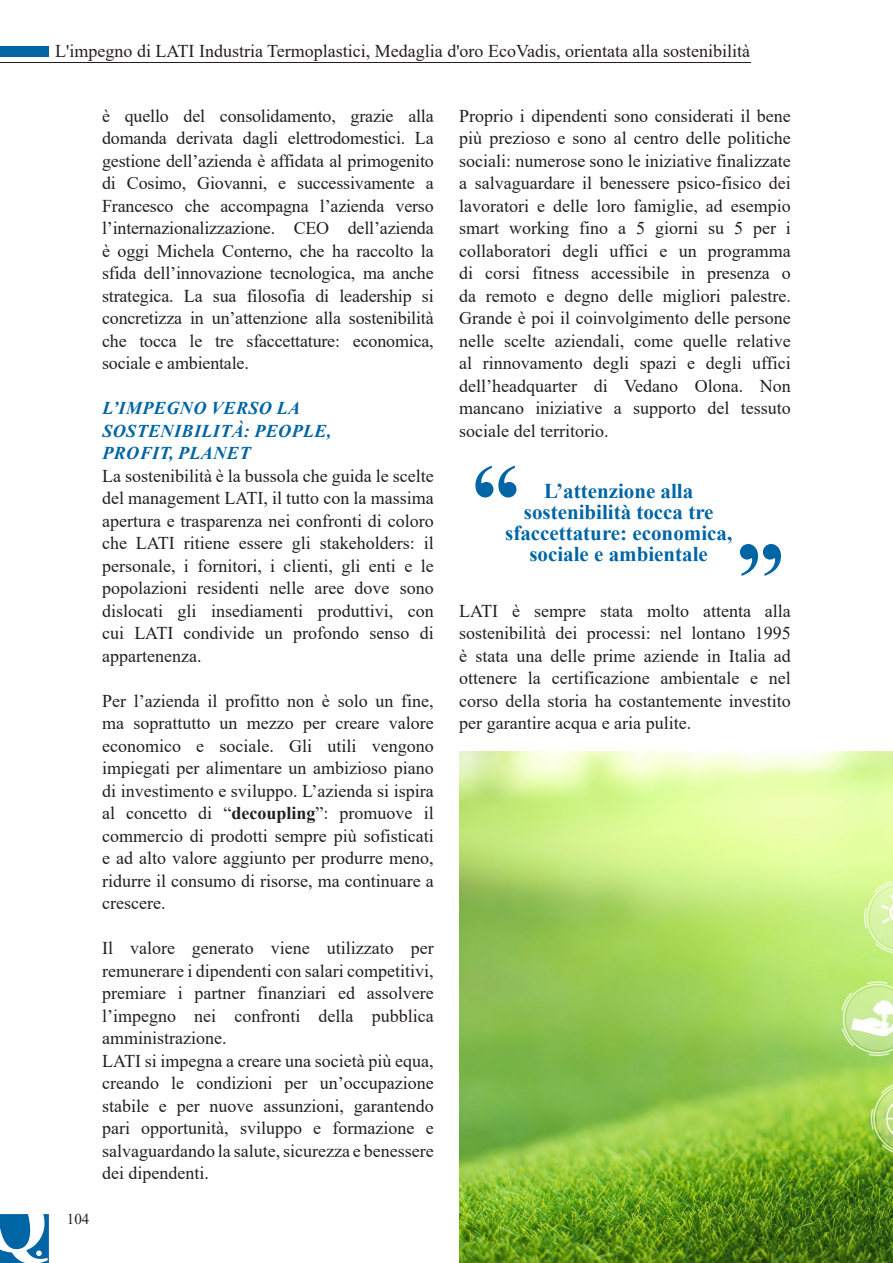
<style>
.page{position:relative;width:893px;height:1263px;background:#fff}
.page>*{position:absolute;margin:0;border:0;box-sizing:border-box;transform-origin:0 0}
.t1{font:700 21px/21px "Times New Roman";color:#0065a4;text-align:center}
.t2{font:18px/22.5px "Times New Roman";color:#231f20;text-align:justify}
.t3{font:italic 700 18px/22.5px "Times New Roman";letter-spacing:.025em;color:#0065a4}
.t4{font:15px "Times New Roman";color:#231f20}
.s1{font-weight:700}
</style>
<div class="page">
<div style="left:0;top:46px;width:49px;height:11px;background:#0065a4"></div>
<hr style="left:0;top:62px;width:751px;height:1px;background:#231f20">
<svg style="left:0;top:1214px;width:49px;height:49px"></svg>
<img style="left:459px;top:751px;width:434px;height:512px">
<svg style="left:740px;top:544px;width:41px;height:32px"></svg>
<svg style="left:475px;top:466px;width:41px;height:31px"></svg>
<p class="t2" style="left:55px;top:39px;width:696px">L'impegno di LATI Industria Termoplastici, Medaglia d'oro EcoVadis, orientata alla sostenibilità</p>
<p class="t4" style="left:67px;top:1209px;width:24px">104</p>
<p class="t2" style="left:102px;top:104px;width:333px">è quello del consolidamento, grazie alla domanda derivata dagli elettrodomestici. La gestione dell’azienda è affidata al primogenito di Cosimo, Giovanni, e successivamente a Francesco che accompagna l’azienda verso l’internazionalizzazione. CEO dell’azienda è oggi Michela Conterno, che ha raccolto la sfida dell’innovazione tecnologica, ma anche strategica. La sua filosofia di leadership si concretizza in un’attenzione alla sostenibilità che tocca le tre sfaccettature: economica, sociale e ambientale.</p>
<p class="t3" style="left:102px;top:396px;width:230px">L’IMPEGNO VERSO LA<br>SOSTENIBILITÀ: PEOPLE,</p>
<p class="t3" style="left:102px;top:441px;width:149px">PROFIT, PLANET</p>
<p class="t2" style="left:102px;top:464px;width:333px">La sostenibilità è la bussola che guida le scelte del management LATI, il tutto con la massima apertura e trasparenza nei confronti di coloro che LATI ritiene essere gli stakeholders: il personale, i fornitori, i clienti, gli enti e le popolazioni residenti nelle aree dove sono dislocati gli insediamenti produttivi, con cui LATI condivide un profondo senso di appartenenza.</p>
<p class="t2" style="left:102px;top:689px;width:333px">Per l’azienda il profitto non è solo un fine, ma soprattutto un mezzo per creare valore economico e sociale. Gli utili vengono impiegati per alimentare un ambizioso piano di investimento e sviluppo. L’azienda si ispira al concetto di “<span class="s1">decoupling</span>”: promuove il commercio di prodotti sempre più sofisticati e ad alto valore aggiunto per produrre meno, ridurre il consumo di risorse, ma continuare a crescere.</p>
<p class="t2" style="left:102px;top:936px;width:333px">Il valore generato viene utilizzato per remunerare i dipendenti con salari competitivi, premiare i partner finanziari ed assolvere l’impegno nei confronti della pubblica amministrazione.</p>
<p class="t2" style="left:102px;top:1049px;width:333px">LATI si impegna a creare una società più equa, creando le condizioni per un’occupazione stabile e per nuove assunzioni, garantendo pari opportunità, sviluppo e formazione e salvaguardando la salute, sicurezza e benessere dei dipendenti.</p>
<p class="t2" style="left:459px;top:104px;width:333px">Proprio i dipendenti sono considerati il bene più prezioso e sono al centro delle politiche sociali: numerose sono le iniziative finalizzate a salvaguardare il benessere psico-fisico dei lavoratori e delle loro famiglie, ad esempio smart working fino a 5 giorni su 5 per i collaboratori degli uffici e un programma di corsi fitness accessibile in presenza o da remoto e degno delle migliori palestre.<br>Grande è poi il coinvolgimento delle persone nelle scelte aziendali, come quelle relative al rinnovamento degli spazi e degli uffici dell’headquarter di Vedano Olona. Non mancano iniziative a supporto del tessuto sociale del territorio.</p>
<p class="t1" style="left:505px;top:479px;width:229px">L’attenzione alla sostenibilità tocca tre sfaccettature: economica, sociale e ambientale</p>
<p class="t2" style="left:459px;top:599px;width:333px">LATI è sempre stata molto attenta alla sostenibilità dei processi: nel lontano 1995 è stata una delle prime aziende in Italia ad ottenere la certificazione ambientale e nel corso della storia ha costantemente investito per garantire acqua e aria pulite.</p>
</div>
